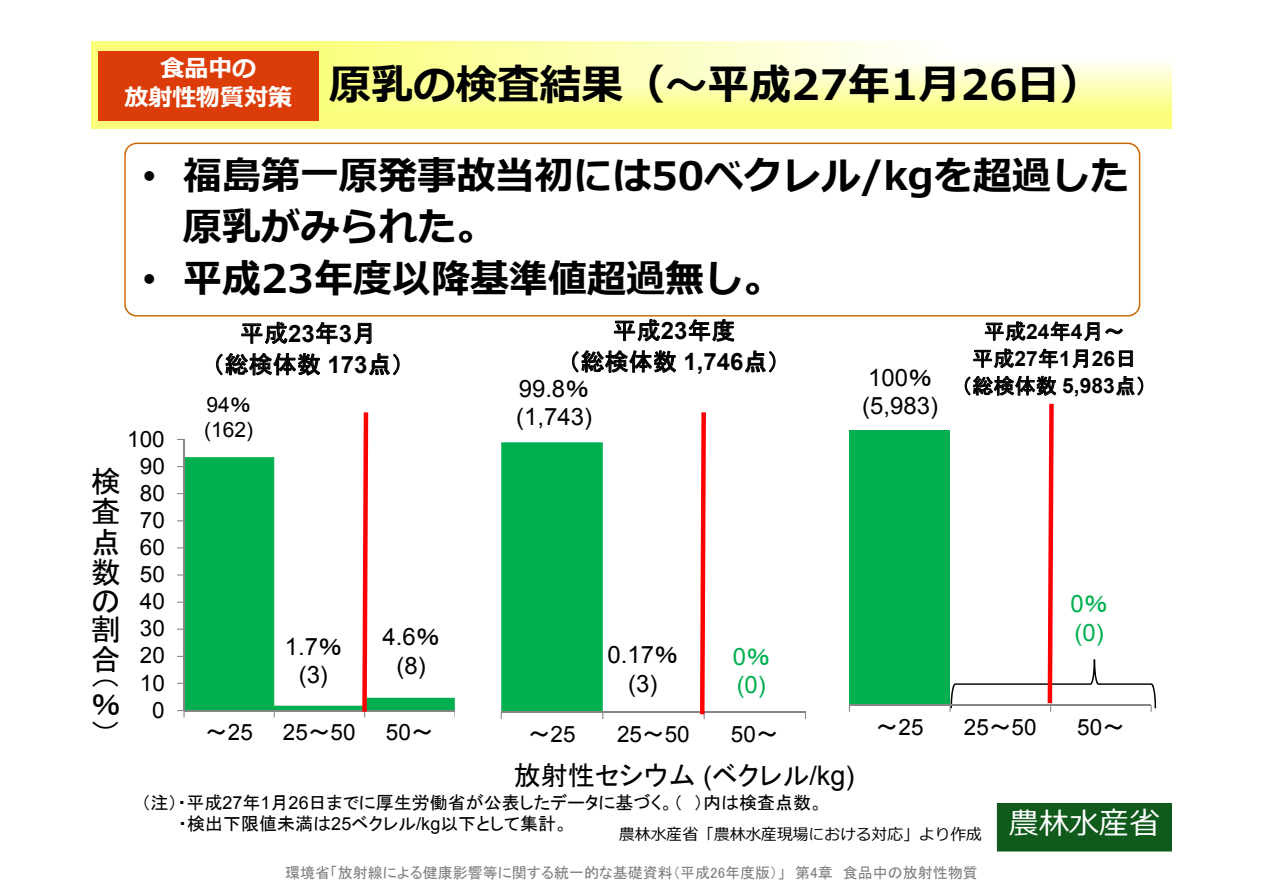
<style>
.page{position:relative;width:1263px;height:893px;background:#fff}
.page>*{position:absolute;margin:0;border:0;box-sizing:border-box;transform-origin:0 0}
.t1{font:700 42px "Meiryo";color:#000}
.t2{font:700 39px/51.4px "Meiryo";color:#000}
.t3{font:30px/30px "MS P Gothic";color:#000;text-align:justify}
.t4{font:30px "Meiryo";color:#fff}
.t5{font:27px "MS P Gothic";color:#000}
.t6{font:24px/28.7px "Arial";color:#000;text-align:center}
.t7{font:24px/31.2px "MS P Gothic";letter-spacing:.01em;color:#000;text-align:center}
.t8{font:24px/28.7px "Arial";color:#00b050}
.t9{font:700 24px "Meiryo";color:#fff}
.t10{font:22.5px "Arial";letter-spacing:.005em;color:#000}
.t11{font:21px/27.3px "MS P Gothic";letter-spacing:.01em;color:#000;text-align:center}
.t12{font:21px/24.9px "Arial";color:#000}
.t13{font:18px/21.6px "MS P Gothic";color:#000}
.t14{font:15.9px "Meiryo";color:#000}
.t15{font:15px "MS P Gothic";color:#808080}
.s1{font-family:"Arial";font-weight:400}
.s2{font-family:"Arial";font-weight:700}
.s3{font-family:"MS P Gothic"}
.s4{font-family:"Arial"}
.s5{font-family:"MS P Gothic";font-size:36px;color:#000}
</style>
<div class="page">
<img style="left:91px;top:41px;width:1080px;height:88px">
<svg style="left:185px;top:457px;width:270px;height:253px"></svg>
<hr style="left:184px;top:439px;width:1px;height:272px;background:#868686">
<svg style="left:177px;top:574px;width:7px;height:2px"></svg>
<hr style="left:184px;top:710px;width:271px;height:1px;background:#868686">
<svg style="left:177px;top:710px;width:8px;height:7px"></svg>
<svg style="left:354px;top:323px;width:17px;height:22px"></svg>
<svg style="left:216px;top:322px;width:122px;height:54px"></svg>
<svg style="left:369px;top:353px;width:31px;height:22px"></svg>
<div style="left:98px;top:51px;width:221px;height:69px;background:#dc3c07"></div>
<div style="left:997px;top:803px;width:174px;height:48px;background:#105b1c"></div>
<svg style="left:501px;top:442px;width:199px;height:270px"></svg>
<hr style="left:501px;top:712px;width:304px;height:1px;background:#868686">
<svg style="left:688px;top:319px;width:46px;height:23px"></svg>
<svg style="left:572px;top:319px;width:104px;height:54px"></svg>
<svg style="left:745px;top:350px;width:30px;height:23px"></svg>
<svg style="left:124px;top:143px;width:1016px;height:174px"></svg>
<svg style="left:362px;top:412px;width:6px;height:305px;background:#fc4241"></svg>
<svg style="left:700px;top:412px;width:6px;height:307px;background:#fe4242"></svg>
<div style="left:849px;top:430px;width:101px;height:275px;background:#00b050"></div>
<hr style="left:849px;top:704px;width:302px;height:1px;background:#868686">
<svg style="left:949px;top:404px;width:207px;height:308px"></svg>
<svg style="left:1105px;top:328px;width:18px;height:6px"></svg>
<svg style="left:1119px;top:350px;width:14px;height:17px"></svg>
<svg style="left:965px;top:321px;width:134px;height:75px"></svg>
<svg style="left:1116px;top:376px;width:27px;height:20px"></svg>
<h3 class="t9" style="left:160px;top:52px;width:97px">食品中の</h3>
<h1 class="t1" style="left:124px;top:56px;width:978px"><sub>放射性物質対策</sub> 原乳の検査結果（～平成27年1月26日）</h1>
<h2 class="t2" style="left:183px;top:152px;width:947px;text-indent:-41px"><span class="s1">•</span> 福島第一原発事故当初には50ベクレル/kgを超過した原乳がみられた。</h2>
<h2 class="t2" style="left:143px;top:255px;width:641px"><span class="s1">•</span> 平成23年度以降基準値超過無し。</h2>
<h3 class="t3" style="left:91px;top:466px;width:30px">検査点数の</h3>
<h3 class="t3" style="left:91px;top:614px;width:30px">割合（</h3>
<h3 class="t3" style="left:91px;top:689px;width:30px">％）</h3>
<p class="t10" style="left:127px;top:424px;width:39px">100</p>
<p class="t10" style="left:140px;top:451px;width:27px">90</p>
<p class="t10" style="left:140px;top:478px;width:27px">80</p>
<p class="t10" style="left:140px;top:505px;width:27px">70</p>
<p class="t10" style="left:140px;top:532px;width:27px">60</p>
<p class="t10" style="left:140px;top:560px;width:27px">50</p>
<p class="t10" style="left:140px;top:587px;width:27px">40</p>
<p class="t10" style="left:140px;top:614px;width:27px">30</p>
<p class="t10" style="left:140px;top:641px;width:27px">20</p>
<p class="t10" style="left:140px;top:668px;width:27px">10</p>
<p class="t10" style="left:152px;top:695px;width:14px">0</p>
<h3 class="t7" style="left:212px;top:317px;width:193px">平成<span class="s2">23</span>年<span class="s2">3</span>月<br>（総検体数 <span class="s2">173</span>点）</h3>
<p class="t12" style="left:204px;top:393px;width:51px">94<span class="s3">％</span>(162)</p>
<h3 class="t6" style="left:285px;top:632px;width:59px">1.7<span class="s3">％</span>(3)</h3>
<h3 class="t6" style="left:383px;top:623px;width:59px">4.6<span class="s3">％</span>(8)</h3>
<p class="t10" style="left:205px;top:718px;width:49px"><span class="s3">～</span>25</p>
<p class="t10" style="left:283px;top:718px;width:74px">25<span class="s3">～</span>50</p>
<p class="t10" style="left:386px;top:718px;width:49px">50<span class="s3">～</span></p>
<h3 class="t7" style="left:568px;top:315px;width:213px">平成<span class="s2">23</span>年度<br>（総検体数 <span class="s2">1,746</span>点）</h3>
<h3 class="t6" style="left:516px;top:374px;width:77px;text-align:left">99.8<span class="s3">％</span>(1,743)</h3>
<h3 class="t6" style="left:607px;top:641px;width:72px">0.17<span class="s3">％</span>(3)</h3>
<h3 class="t8" style="left:733px;top:642px;width:39px">0<span class="s3">％</span>(0)</h3>
<p class="t10" style="left:528px;top:720px;width:49px"><span class="s3">～</span>25</p>
<p class="t10" style="left:617px;top:720px;width:74px">25<span class="s3">～</span>50</p>
<p class="t10" style="left:731px;top:720px;width:49px">50<span class="s3">～</span></p>
<h3 class="t6" style="left:862px;top:363px;width:77px;text-align:left">100<span class="s3">％</span>(5,983)</h3>
<p class="t11" style="left:961px;top:318px;width:187px">平成<span class="s2">24</span>年<span class="s2">4</span>月～<br>平成<span class="s2">27</span>年<span class="s2">1</span>月<span class="s2">26</span>日<br>（総検体数 <span class="s2">5,983</span>点）</p>
<h3 class="t8" style="left:1070px;top:590px;width:39px">0<span class="s3">％</span>(0)</h3>
<p class="t10" style="left:876px;top:712px;width:49px"><span class="s3">～</span>25</p>
<p class="t10" style="left:964px;top:712px;width:74px">25<span class="s3">～</span>50</p>
<p class="t10" style="left:1077px;top:712px;width:49px">50<span class="s3">～</span></p>
<h3 class="t5" style="left:514px;top:761px;width:342px">放射性セシウム <span class="s4">(</span>ベクレル<span class="s4">/kg)</span></h3>
<p class="t13" style="left:178px;top:791px;width:646px;text-indent:-37px">（注）・平成<span class="s4">27</span>年<span class="s4">1</span>月<span class="s4">26</span>日までに厚生労働省が公表したデータに基づく。（ ）内は検査点数。・検出下限値未満は<span class="s4">25</span>ベクレル<span class="s4">/kg</span>以下として集計。</p>
<p class="t14" style="left:619px;top:823px;width:364px">農林水産省「農林水産現場における対応」より作成</p>
<p class="t15" style="left:285px;top:865px;width:694px">環境省「放射線による健康影響等に関する統一的な基礎資料（平成26年度版）」　第4章　食品中の放射性物質</p>
<h3 class="t4" style="left:1009px;top:803px;width:153px">農林水産省<span class="s5">47</span></h3>
</div>
